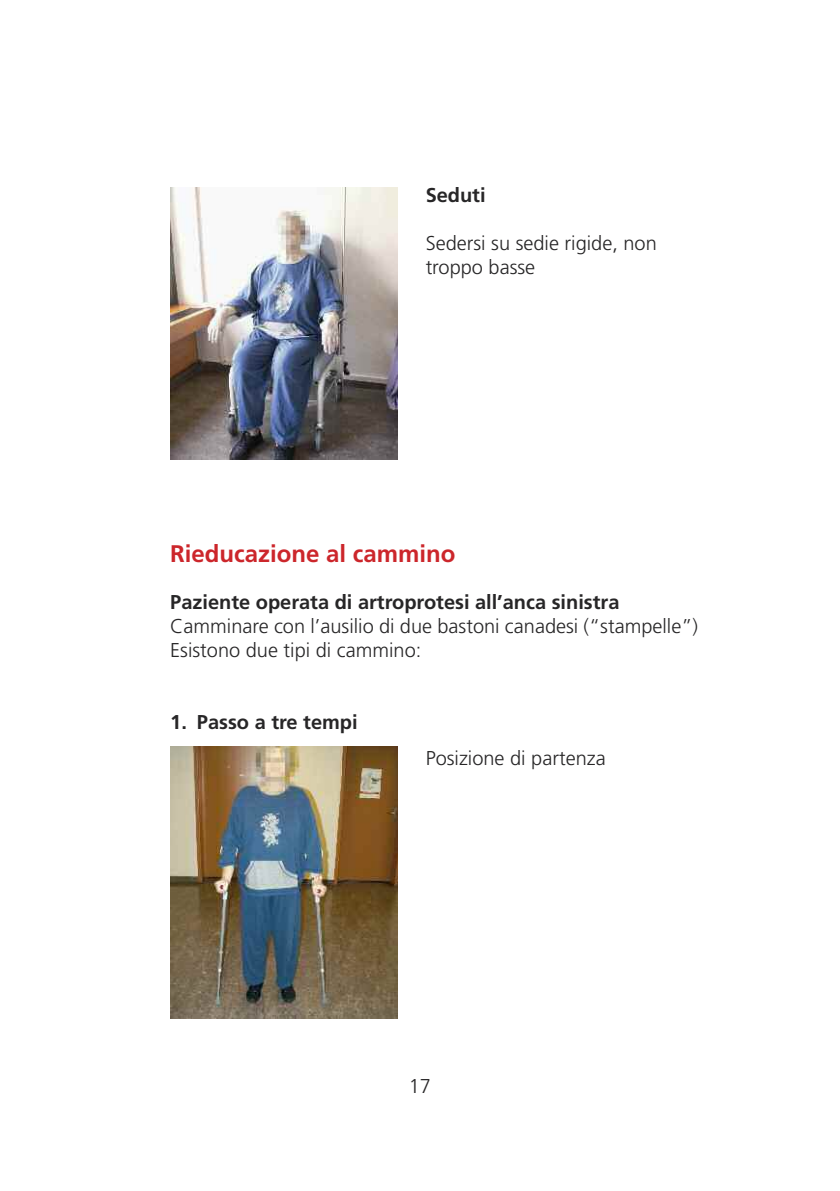
<style>
.page{position:relative;width:840px;height:1191px;background:#fff}
.page>*{position:absolute;margin:0;border:0;box-sizing:border-box;transform-origin:0 0}
.t1{font:700 24px "Frutiger";color:#cc262b}
.t2{font:300 20px/24px "Frutiger";color:#272627}
.t3{font:700 20px "Frutiger";color:#272627}
</style>
<div class="page">
<img style="left:170px;top:187px;width:227px;height:272px">
<img style="left:170px;top:746px;width:227px;height:272px">
<p class="t3" style="left:425px;top:187px;width:61px">Seduti</p>
<p class="t2" style="left:425px;top:233px;width:232px">Sedersi su sedie rigide, non troppo basse</p>
<p class="t1" style="left:170px;top:544px;width:286px">Rieducazione al cammino</p>
<p class="t3" style="left:170px;top:593px;width:450px">Paziente operata di artroprotesi all’anca sinistra</p>
<p class="t2" style="left:170px;top:615px;width:529px">Camminare con l’ausilio di due bastoni canadesi (“stampelle”)<br>Esistono due tipi di cammino:</p>
<p class="t3" style="left:170px;top:713px;width:189px">1. Passo a tre tempi</p>
<p class="t2" style="left:425px;top:747px;width:181px">Posizione di partenza</p>
<p class="t2" style="left:408px;top:1075px;width:24px">17</p>
</div>
